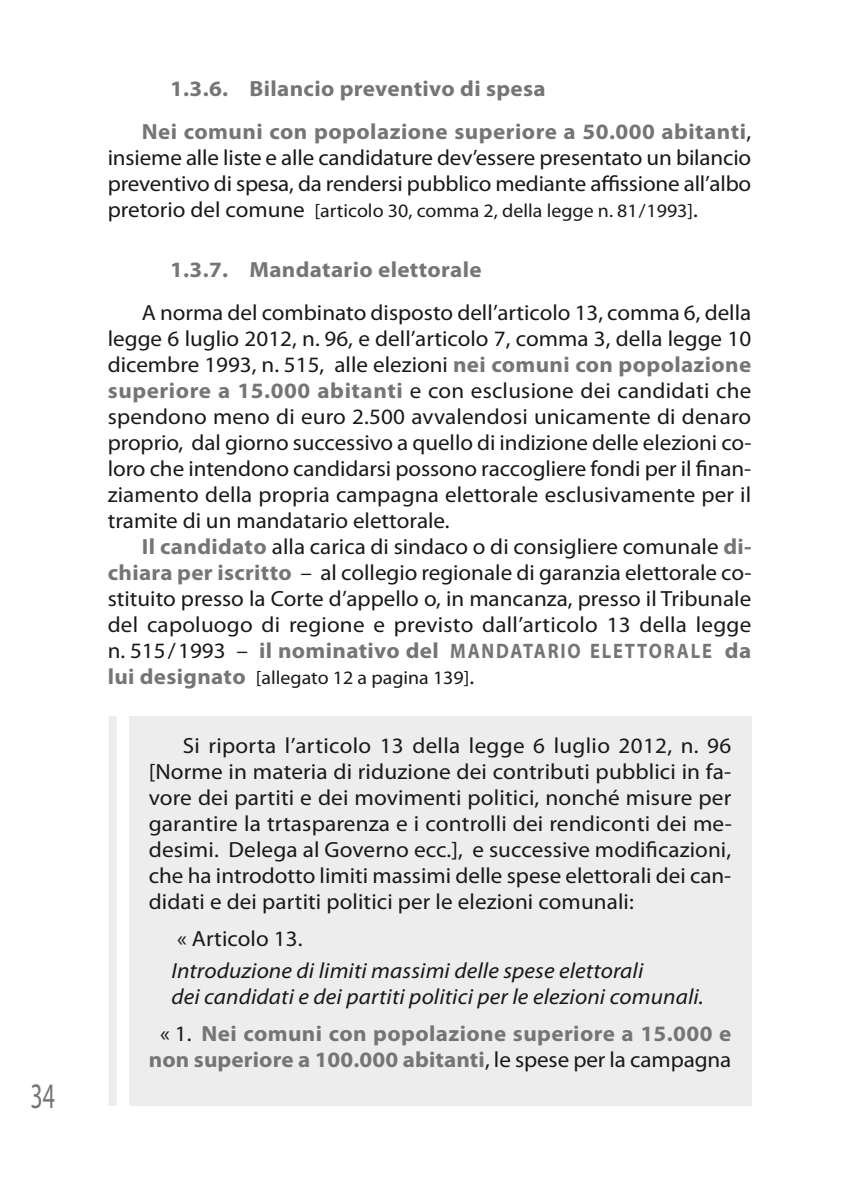
<style>
.page{position:relative;width:842px;height:1191px;background:#fff}
.page>*{position:absolute;margin:0;border:0;box-sizing:border-box;transform-origin:0 0}
.t1{font:36px "Myriad Pro";color:#757575;scale:.67 1}
.t2{font:22px/26px "Myriad Pro";letter-spacing:.005em;color:#191919;text-align:justify;scale:1.05 1}
.t3{font:700 22px/26px "Myriad Pro";letter-spacing:.015em;color:#757575;text-align:center;scale:1.05 1}
.t4{font:italic 22px "Myriad Pro";letter-spacing:.005em;color:#191919;scale:1.06 1}
.t5{font:700 21px "Myriad Pro";letter-spacing:.1em;color:#757575;scale:.88 1}
.t6{font:19px "Myriad Pro";color:#191919;scale:1.05 1}
.s1{font-weight:700;color:#757575}
.s2{font-size:22px}
.s3{font-weight:400;font-size:22px;color:#191919}
.s4{font-weight:700;font-size:22px;color:#757575}
.s5{font-weight:400;color:#191919}
</style>
<div class="page">
<div style="left:129px;top:716px;width:622px;height:390px;background:#ededed"></div>
<div style="left:109px;top:716px;width:8px;height:390px;background:#ededed"></div>
<p class="t1" style="left:30px;top:1082px;width:38px">34</p>
<p class="t3" style="left:170px;top:77px;width:359px">1.3.6. Bilancio preventivo di spesa</p>
<p class="t2" style="left:108px;top:120px;width:614px;text-indent:34px"><span class="s1">Nei comuni con popolazione superiore a 50.000 abitanti</span>, insieme alle liste e alle candidature dev’essere presentato un bilancio preventivo di spesa, da rendersi pubblico mediante affissione all’albo</p>
<p class="t6" style="left:108px;top:203px;width:564px"><span class="s2">pretorio del comune</span> [articolo 30, comma 2, della legge n. 81/1993]<span class="s2">.</span></p>
<p class="t3" style="left:170px;top:258px;width:298px">1.3.7. Mandatario elettorale</p>
<p class="t2" style="left:108px;top:301px;width:615px;text-indent:34px">A norma del combinato disposto dell’articolo 13, comma 6, della legge 6 luglio 2012, n. 96, e dell’articolo 7, comma 3, della legge 10 dicembre 1993, n. 515, alle elezioni <span class="s1">nei comuni con popolazione superiore a 15.000 abitanti</span> e con esclusione dei candidati che spendono meno di euro 2.500 avvalendosi unicamente di denaro proprio, dal giorno successivo a quello di indizione delle elezioni co&shy;loro che intendono candidarsi possono raccogliere fondi per il finan&shy;ziamento della propria campagna elettorale esclusivamente per il tramite di un mandatario elettorale.</p>
<p class="t2" style="left:108px;top:535px;width:615px;text-indent:34px"><span class="s1">Il candidato</span> alla carica di sindaco o di consigliere comunale <span class="s1">di&shy;chiara per iscritto</span> – al collegio regionale di garanzia elettorale co&shy;stituito presso la Corte d’appello o, in mancanza, presso il Tribunale del capoluogo di regione e previsto dall’articolo 13 della legge</p>
<p class="t5" style="left:108px;top:643px;width:733px"><span class="s3">n. 515/1993 –</span> <span class="s2">il nominativo del</span> MANDATARIO ELETTORALE <span class="s2">da</span></p>
<p class="t6" style="left:108px;top:670px;width:350px"><span class="s4">lui designato</span> [allegato 12 a pagina 139]<span class="s2">.</span></p>
<p class="t2" style="left:149px;top:734px;width:557px;text-indent:34px">Si riporta l’articolo 13 della legge 6 luglio 2012, n. 96 [Norme in materia di riduzione dei contributi pubblici in fa&shy;vore dei partiti e dei movimenti politici, nonché misure per garantire la trtasparenza e i controlli dei rendiconti dei me&shy;desimi. Delega al Governo ecc.], e successive modificazioni, che ha introdotto limiti massimi delle spese elettorali dei can&shy;didati e dei partiti politici per le elezioni comunali:</p>
<p class="t2" style="left:177px;top:927px;width:121px">« Articolo 13.</p>
<p class="t4" style="left:171px;top:962px;width:447px">Introduzione di limiti massimi delle spese elettorali</p>
<p class="t4" style="left:171px;top:988px;width:504px">dei candidati e dei partiti politici per le elezioni comunali.</p>
<p class="t3" style="left:149px;top:1022px;width:556px"><span class="s5">« 1.</span> Nei comuni con popolazione superiore a 15.000 e non superiore a 100.000 abitanti<span class="s5">, le spese per la campagna</span></p>
</div>
